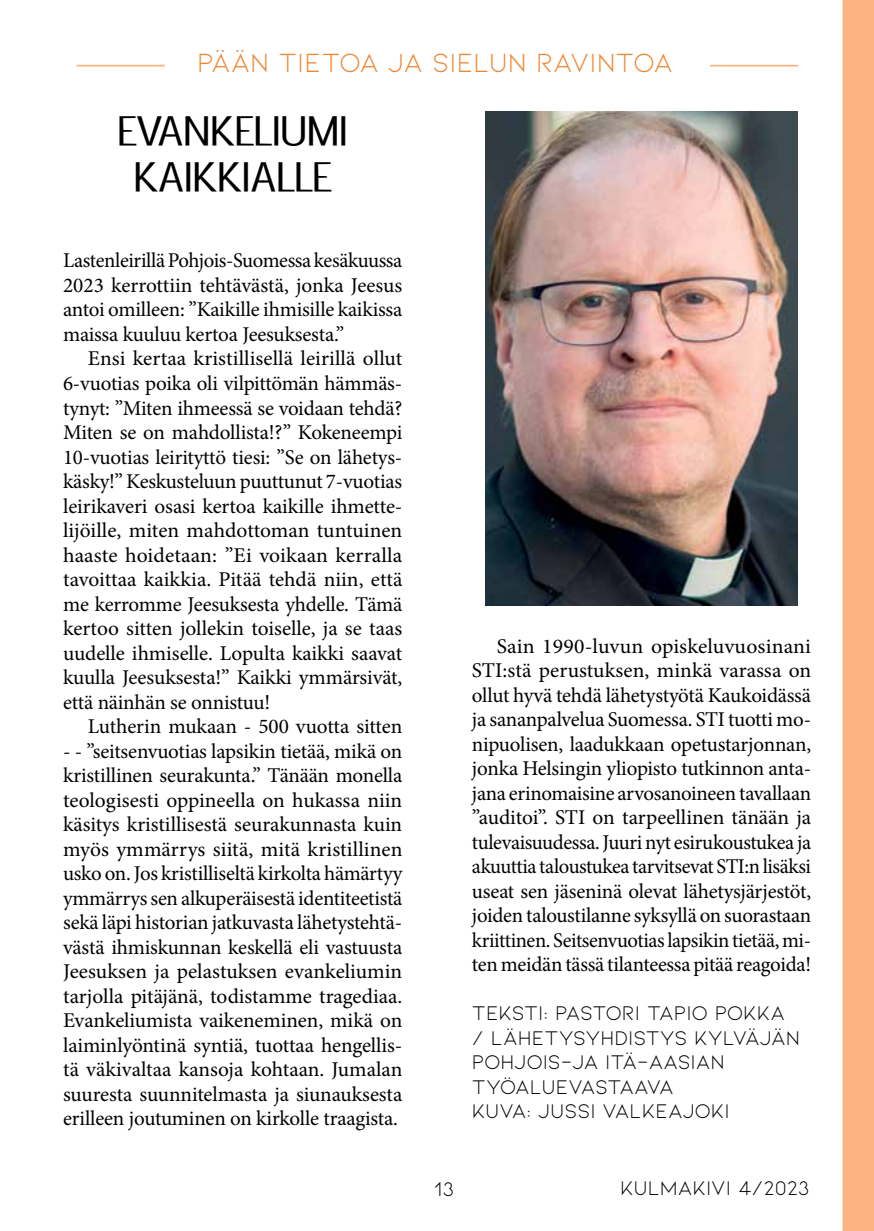
<style>
.page{position:relative;width:874px;height:1231px;background:#fff}
.page>*{position:absolute;margin:0;border:0;box-sizing:border-box;transform-origin:0 0}
.t1{font:42px/45.5px "Rabelo";letter-spacing:-.01em;color:#000;text-align:center}
.t2{font:28px "Kiona";letter-spacing:-.005em;color:#ee8631}
.t3{font:21px/24.5px "Minion Pro";letter-spacing:-.01em;color:#000;text-align:justify}
.t4{font:21px/24.5px "Kiona";color:#000}
</style>
<div class="page">
<hr style="left:77px;top:65px;width:88px;height:1px;background:#fab381">
<hr style="left:709px;top:65px;width:88px;height:1px;background:#fab381">
<div style="left:842px;top:0;width:31px;height:1230px;background:#fab381"></div>
<img style="left:485px;top:112px;width:311px;height:493px">
<h2 class="t2" style="left:197px;top:47px;width:477px">PÄÄN TIETOA JA SIELUN RAVINTOA</h2>
<h1 class="t1" style="left:117px;top:109px;width:232px">EVANKELIUMI<br>KAIKKIALLE</h1>
<p class="t3" style="left:63px;top:248px;width:340px">Lastenleirillä Pohjois-Suomessa kesäkuussa 2023 kerrottiin tehtävästä, jonka Jeesus antoi omilleen: ”Kaikille ihmisille kaikissa maissa kuuluu kertoa Jeesuksesta.”</p>
<p class="t3" style="left:63px;top:346px;width:341px;text-indent:25px">Ensi kertaa kristillisellä leirillä ollut 6-vuotias poika oli vilpittömän hämmäs&shy;tynyt: ”Miten ihmeessä se voidaan tehdä?<br>Miten se on mahdollista!?” Kokeneempi 10-vuotias leirityttö tiesi: ”Se on lähetys&shy;käsky!” Keskusteluun puuttunut 7-vuotias leirikaveri osasi kertoa kaikille ihmette&shy;lijöille, miten mahdottoman tuntuinen haaste hoidetaan: ”Ei voikaan kerralla tavoittaa kaikkia. Pitää tehdä niin, että me kerromme Jeesuksesta yhdelle. Tämä kertoo sitten jollekin toiselle, ja se taas uudelle ihmiselle. Lopulta kaikki saavat kuulla Jeesuksesta!” Kaikki ymmärsivät, että näinhän se onnistuu!</p>
<p class="t3" style="left:88px;top:714px;width:316px">Lutherin mukaan - 500 vuotta sitten</p>
<p class="t3" style="left:63px;top:738px;width:341px">- - ”seitsenvuotias lapsikin tietää, mikä on kristillinen seurakunta.” Tänään monella teologisesti oppineella on hukassa niin käsitys kristillisestä seurakunnasta kuin myös ymmärrys siitä, mitä kristillinen usko on. Jos kristilliseltä kirkolta hämärtyy ymmärrys sen alkuperäisestä identiteetistä sekä läpi historian jatkuvasta lähetystehtä&shy;västä ihmiskunnan keskellä eli vastuusta Jeesuksen ja pelastuksen evankeliumin tarjolla pitäjänä, todistamme tragediaa.<br>Evankeliumista vaikeneminen, mikä on laiminlyöntinä syntiä, tuottaa hengellis&shy;tä väkivaltaa kansoja kohtaan. Jumalan suuresta suunnitelmasta ja siunauksesta erilleen joutuminen on kirkolle traagista.</p>
<p class="t3" style="left:471px;top:633px;width:340px;text-indent:25px">Sain 1990-luvun opiskeluvuosinani STI:stä perustuksen, minkä varassa on ollut hyvä tehdä lähetystyötä Kaukoidässä ja sananpalvelua Suomessa. STI tuotti mo&shy;nipuolisen, laadukkaan opetustarjonnan, jonka Helsingin yliopisto tutkinnon anta&shy;jana erinomaisine arvosanoineen tavallaan ”auditoi”. STI on tarpeellinen tänään ja tulevaisuudessa. Juuri nyt esirukoustukea ja akuuttia taloustukea tarvitsevat STI:n lisäksi useat sen jäseninä olevat lähetysjärjestöt, joiden taloustilanne syksyllä on suorastaan kriittinen. Seitsenvuotias lapsikin tietää, mi&shy;ten meidän tässä tilanteessa pitää reagoida!</p>
<p class="t4" style="left:471px;top:1000px;width:329px">TEKSTI: PASTORI TAPIO POKKA / LÄHETYSYHDISTYS KYLVÄJÄN<br>POHJOIS-JA ITÄ-AASIAN<br>TYÖALUEVASTAAVA<br>KUVA: JUSSI VALKEAJOKI</p>
<p class="t4" style="left:434px;top:1176px;width:21px">13</p>
<p class="t4" style="left:620px;top:1175px;width:191px">KULMAKIVI 4/2023</p>
</div>
